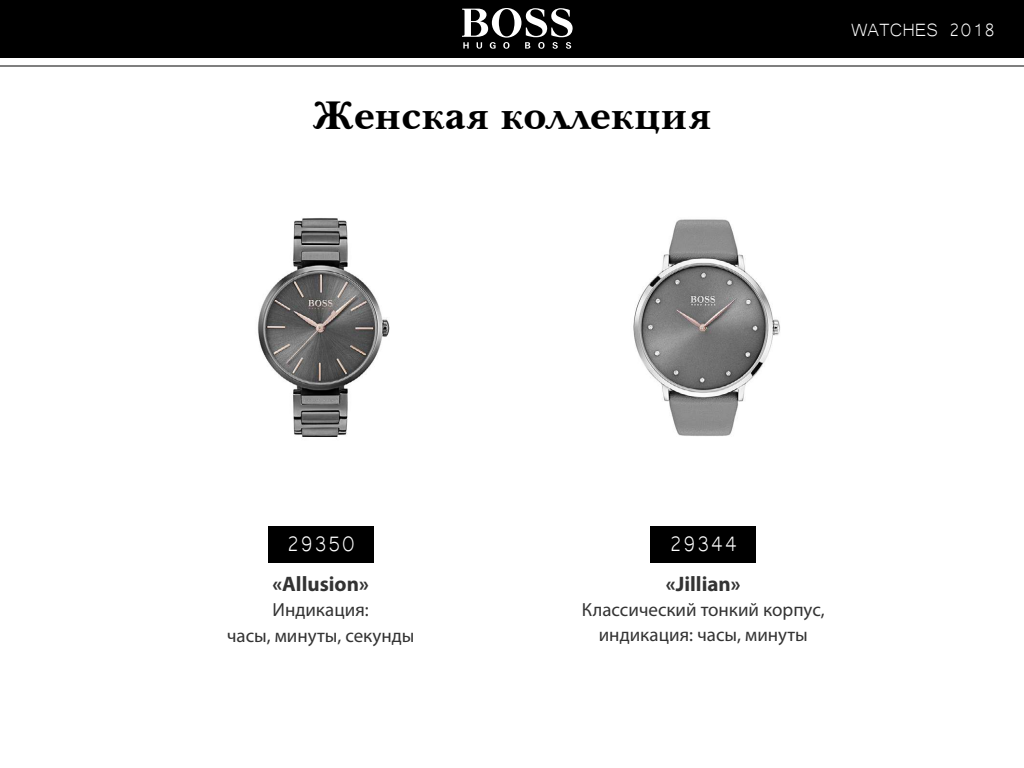
<style>
.page{position:relative;width:1024px;height:768px;background:#fff}
.page>*{position:absolute;margin:0;border:0;box-sizing:border-box;transform-origin:0 0}
.t1{font:700 41px "Baskerville BT";color:#000}
.t2{font:27px "Microsoft Yi Baiti";color:#fff}
.t3{font:23px "Microsoft Yi Baiti";color:#fff}
.t4{font:700 21px "Myriad Pro";color:#333}
.t5{font:19px/26px "Myriad Pro";color:#333;text-align:center}
</style>
<div class="page">
<div style="left:0;top:0;width:1024px;height:58px;background:#000"></div>
<svg style="left:462px;top:8px;width:111px;height:41px"></svg>
<hr style="left:0;top:66px;width:1024px;height:1px;background:#000">
<div style="left:268px;top:526px;width:106px;height:37px;background:#000"></div>
<div style="left:650px;top:526px;width:106px;height:37px;background:#000"></div>
<img style="left:257px;top:218px;width:133px;height:219px">
<img style="left:633px;top:219px;width:147px;height:217px">
<h1 class="t1" style="left:313px;top:87px;width:400px">Женская коллекция</h1>
<p class="t3" style="left:851px;top:16px;width:146px">WATCHES 2018</p>
<h2 class="t2" style="left:286px;top:528px;width:71px">29350</h2>
<p class="t4" style="left:273px;top:570px;width:98px">«Allusion»</p>
<p class="t5" style="left:227px;top:596px;width:189px">Индикация:<br>часы, минуты, секунды</p>
<h2 class="t2" style="left:669px;top:528px;width:71px">29344</h2>
<p class="t4" style="left:666px;top:570px;width:76px">«Jillian»</p>
<p class="t5" style="left:582px;top:597px;width:244px;line-height:25.2px">Классический тонкий корпус, индикация: часы, минуты</p>
</div>
